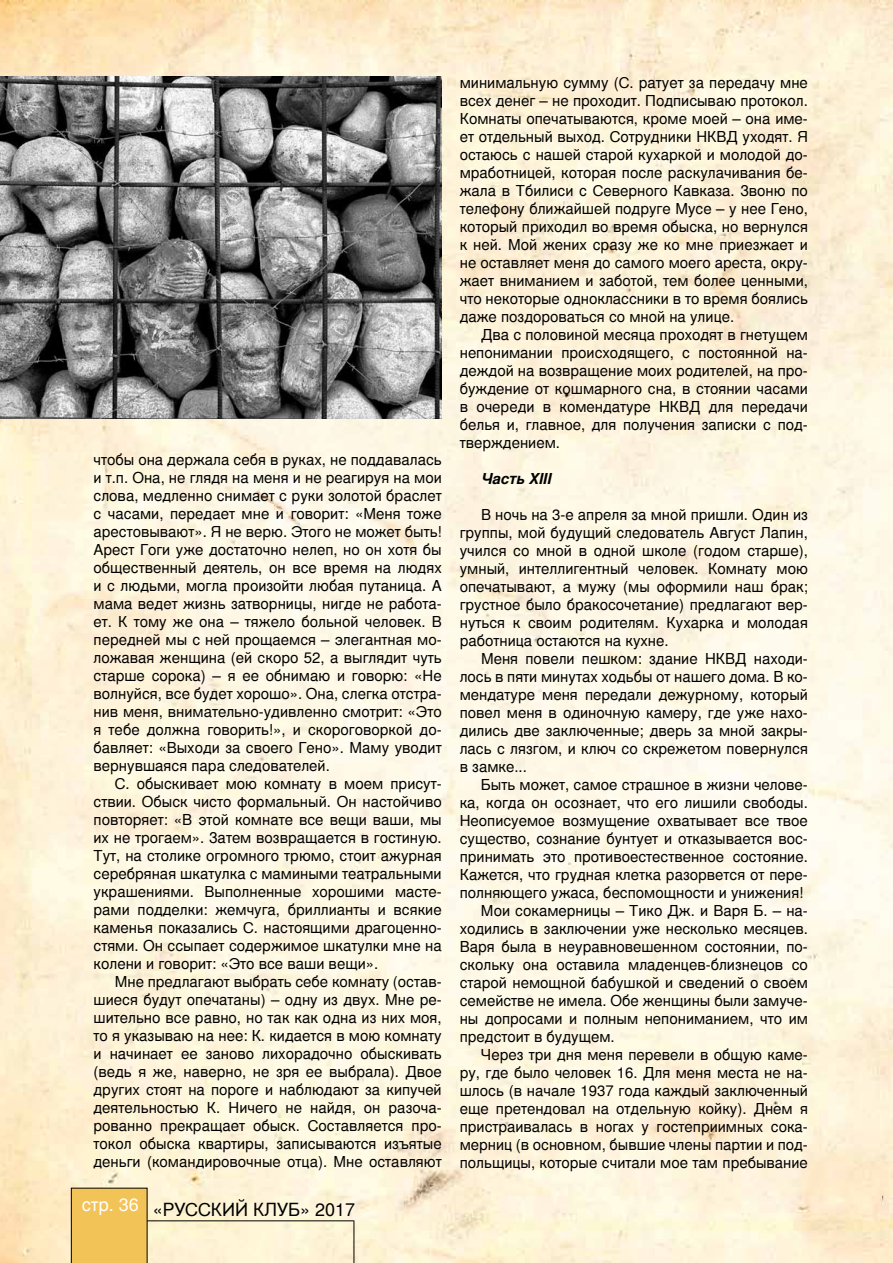
<style>
.page{position:relative;width:893px;height:1263px;background:#fff}
.page>*{position:absolute;margin:0;border:0;box-sizing:border-box;transform-origin:0 0}
.t1{font:18px "Nimbus San LCY";color:#000}
.t2{font:15px/18px "Nimbus San LCY";color:#000;text-align:justify}
.t3{font:italic 700 15px "Nimbus San LCY";color:#000}
</style>
<div class="page">
<img style="left:0;top:0;width:893px;height:1263px">
<div style="left:71px;top:1188px;width:76px;height:75px;background:#f2c457"></div>
<hr style="left:147px;top:1220px;width:207px;height:1px;background:#000">
<hr style="left:354px;top:1220px;width:1px;height:43px;background:#000">
<img style="left:0;top:77px;width:442px;height:342px">
<p class="t2" style="left:94px;top:450px;width:350px;text-align:left">чтобы она держала себя в руках, не поддавалась и т.п. Она, не глядя на меня и не реагируя на мои слова, медленно снимает с руки золотой браслет с часами, передает мне и говорит: «Меня тоже арестовывают». Я не верю. Этого не может быть!<br>Арест Гоги уже достаточно нелеп, но он хотя бы общественный деятель, он все время на людях и с людьми, могла произойти любая путаница. А мама ведет жизнь затворницы, нигде не работа&shy;ет. К тому же она – тяжело больной человек. В передней мы с ней прощаемся – элегантная мо&shy;ложавая женщина (ей скоро 52, а выглядит чуть старше сорока) – я ее обнимаю и говорю: «Не волнуйся, все будет хорошо». Она, слегка отстра&shy;нив меня, внимательно-удивленно смотрит: «Это я тебе должна говорить!», и скороговоркой до&shy;бавляет: «Выходи за своего Гено». Маму уводит вернувшаяся пара следователей.</p>
<p class="t2" style="left:94px;top:774px;width:350px;text-indent:21px">С. обыскивает мою комнату в моем присут&shy;ствии. Обыск чисто формальный. Он настойчиво повторяет: «В этой комнате все вещи ваши, мы их не трогаем». Затем возвращается в гостиную.<br>Тут, на столике огромного трюмо, стоит ажурная серебряная шкатулка с мамиными театральными украшениями. Выполненные хорошими масте&shy;рами подделки: жемчуга, бриллианты и всякие каменья показались С. настоящими драгоценно&shy;стями. Он ссыпает содержимое шкатулки мне на колени и говорит: «Это все ваши вещи».</p>
<p class="t2" style="left:94px;top:972px;width:350px;text-indent:21px">Мне предлагают выбрать себе комнату (остав&shy;шиеся будут опечатаны) – одну из двух. Мне ре&shy;шительно все равно, но так как одна из них моя, то я указываю на нее: К. кидается в мою комнату и начинает ее заново лихорадочно обыскивать (ведь я же, наверно, не зря ее выбрала). Двое других стоят на пороге и наблюдают за кипучей деятельностью К. Н ичего не найдя, он разоча&shy;рованно прекращает обыск. Составляется про&shy;токол обыска квартиры, записываются изъятые деньги (командировочные отца). Мне оставляют</p>
<p class="t1" style="left:82px;top:1199px;width:94px"><sup>стр.</sup> <sup>36</sup> «РУССКИЙ</p>
<p class="t1" style="left:253px;top:1199px;width:13px">КЛУБ</p>
<p class="t1" style="left:300px;top:1199px;width:57px">» 2017</p>
<p class="t2" style="left:460px;top:74px;width:350px">минимальную сумму (С. ратует за передачу мне всех денег – не проходит. Подписываю протокол.<br>Комнаты опечатываются, кроме моей – она име&shy;ет отдельный выход. Сотрудники НКВД</p>
<p class="t2" style="left:460px;top:128px;width:350px;text-align:left;text-indent:283px">уходят. Я остаюсь с нашей старой кухаркой и молодой до&shy;мработницей, которая после раскулачивания бе&shy;жала в Тбилиси с Северного Кавказа. Звоню по телефону ближайшей подруге Мусе – у нее Гено, который приходил во время обыска, но вернулся к ней. Мой жених сразу же ко мне приезжает и не оставляет меня до самого моего ареста, окру&shy;жает вниманием и заботой, тем более ценными, что некоторые одноклассники в то время боялись даже поздороваться со мной на улице.</p>
<p class="t2" style="left:460px;top:326px;width:350px;text-indent:21px">Два с половиной месяца проходят в гнетущем непонимании происходящего, с постоянной на&shy;деждой на возвращение моих родителей, на про&shy;буждение от кошмарного сна, в стоянии часами в очереди в комендатуре НКВД</p>
<p class="t2" style="left:460px;top:398px;width:350px;text-indent:249px">для передачи белья и, главное, для получения записки с под&shy;тверждением.</p>
<p class="t3" style="left:481px;top:470px;width:71px">Часть ХIII</p>
<p class="t2" style="left:481px;top:506px;width:328px">В ночь на 3-е апреля за мной пришли. Один из</p>
<p class="t2" style="left:460px;top:524px;width:350px">группы, мой будущий следователь Август Лапин,</p>
<p class="t2" style="left:460px;top:542px;width:350px">учился со мной в одной школе (годом старше),</p>
<p class="t2" style="left:460px;top:560px;width:350px">умный, интеллигентный человек. Комнату мою</p>
<p class="t2" style="left:460px;top:578px;width:350px">опечатывают, а мужу (мы оформили наш брак;</p>
<p class="t2" style="left:460px;top:596px;width:350px">грустное было бракосочетание) предлагают вер-</p>
<p class="t2" style="left:460px;top:614px;width:350px">нуться к своим родителям. Кухарка и молодая</p>
<p class="t2" style="left:460px;top:632px;width:210px">работница остаются на кухне.</p>
<p class="t2" style="left:481px;top:650px;width:235px">Меня повели пешком: здание НКВД</p>
<p class="t2" style="left:460px;top:650px;width:350px;text-indent:294px">находи&shy;лось в пяти минутах ходьбы от нашего дома. В ко&shy;мендатуре меня передали дежурному, который повел меня в одиночную камеру, где уже нахо&shy;дились две заключенные; дверь за мной закры&shy;лась с лязгом, и ключ со скрежетом повернулся в замке...</p>
<p class="t2" style="left:481px;top:776px;width:328px">Быть может, самое страшное в жизни челове-</p>
<p class="t2" style="left:460px;top:794px;width:350px">ка, когда он осознает, что его лишили свободы.</p>
<p class="t2" style="left:460px;top:812px;width:350px">Н еописуемое возмущение охватывает все твое</p>
<p class="t2" style="left:460px;top:830px;width:350px">существо, сознание бунтует и отказывается вос-</p>
<p class="t2" style="left:460px;top:848px;width:350px">принимать это противоестественное состояние.</p>
<p class="t2" style="left:460px;top:866px;width:350px">Кажется, что грудная клетка разорвется от пере-</p>
<p class="t2" style="left:460px;top:884px;width:345px">полняющего ужаса, беспомощности и унижения!</p>
<p class="t2" style="left:481px;top:902px;width:328px">Мои сокамерницы – Тико Дж. и Варя Б. – на-</p>
<p class="t2" style="left:460px;top:920px;width:350px">ходились в заключении уже несколько месяцев.</p>
<p class="t2" style="left:460px;top:938px;width:350px">Варя была в неуравновешенном состоянии, по-</p>
<p class="t2" style="left:460px;top:956px;width:350px">скольку она оставила младенцев-близнецов со</p>
<p class="t2" style="left:460px;top:974px;width:350px">старой немощной бабушкой и сведений о своем</p>
<p class="t2" style="left:460px;top:992px;width:350px">семействе не имела. Обе женщины были замуче-</p>
<p class="t2" style="left:460px;top:1010px;width:350px">ны допросами и полным непониманием, что им</p>
<p class="t2" style="left:460px;top:1028px;width:157px">предстоит в будущем.</p>
<p class="t2" style="left:481px;top:1046px;width:328px">Через три дня меня перевели в общую каме-</p>
<p class="t2" style="left:460px;top:1064px;width:350px">ру, где было человек 16. Для меня места не на-</p>
<p class="t2" style="left:460px;top:1082px;width:350px">шлось (в начале 1937 года каждый заключенный</p>
<p class="t2" style="left:460px;top:1100px;width:350px">еще претендовал на отдельную койку). Днем я</p>
<p class="t2" style="left:460px;top:1118px;width:350px">пристраивалась в ногах у гостеприимных сока-</p>
<p class="t2" style="left:460px;top:1136px;width:350px">мерниц (в основном, бывшие члены партии и под-</p>
<p class="t2" style="left:460px;top:1154px;width:350px">польщицы, которые считали мое там пребывание</p>
</div>
